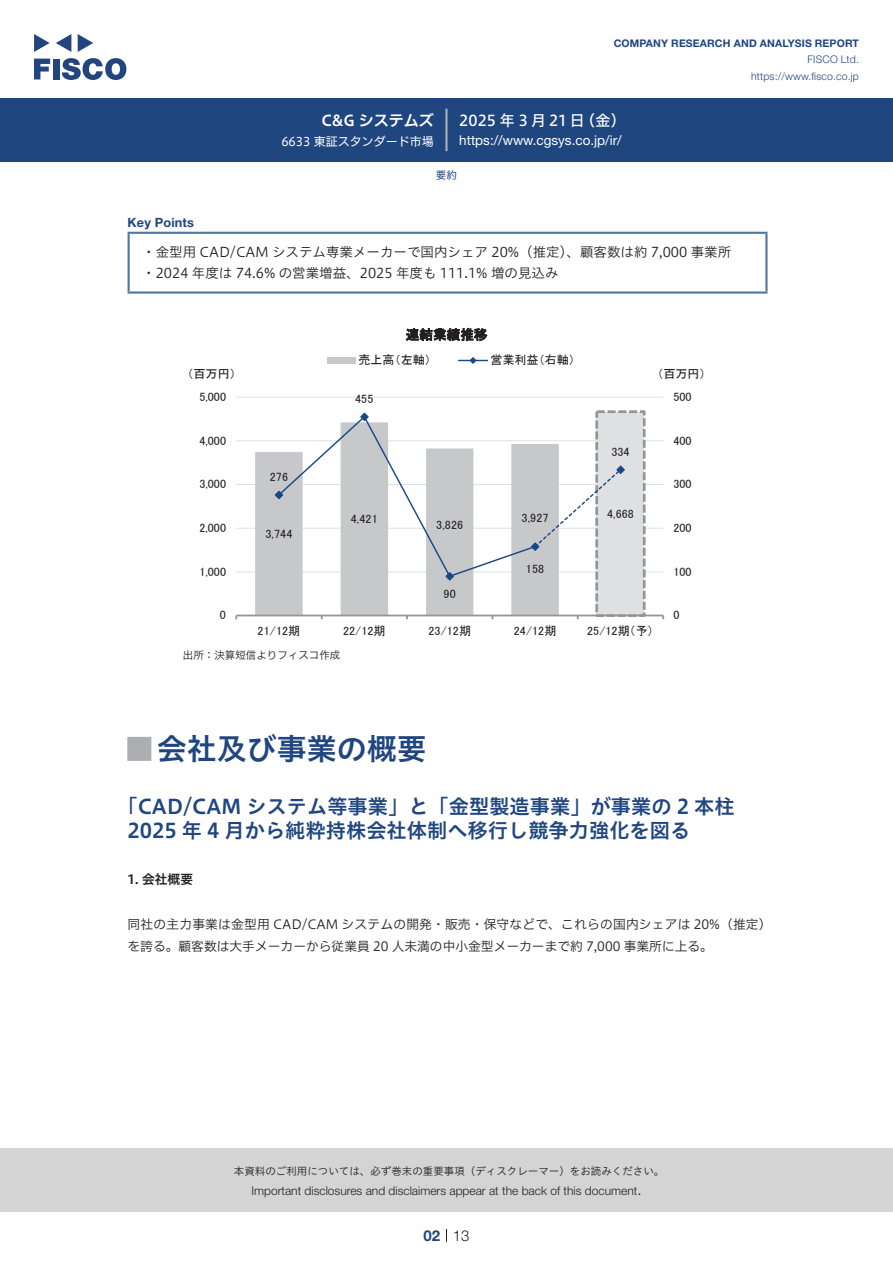
<style>
.page{position:relative;width:893px;height:1263px;background:#fff}
.page>*{position:absolute;margin:0;border:0;box-sizing:border-box;transform-origin:0 0}
.t1{font:30px "Hiragino UD Sans Std N W6";color:#204680}
.t2{font:24px "Hiragino UD Sans Std N W6";color:#acaeb1}
.t3{font:20.25px/24px "Hiragino UD Sans Std W6";color:#204680}
.t4{font:15px "Hiragino UD Sans F Std N W5";letter-spacing:.175em;color:#fff}
.t5{font:15px "Hiragino UD Sans F Std N W6";color:#fff}
.t6{font:300 15px "Helvetica Neue LT Std";color:#231f20}
.t7{font:700 15px "Helvetica Neue LT Std";color:#204680}
.t8{font:13.5px/20.7px "Hiragino UD Sans Std W3";color:#231f20}
.t9{font:13.5px "Helvetica Neue LT Std";color:#fff}
.t10{font:13.5px "MS P Gothic";letter-spacing:.015em;color:#231f20}
.t11{font:12.75px/22.5px "Hiragino UD Sans F Std N W3";color:#231f20}
.t12{font:700 12.75px "Helvetica Neue LT Std";letter-spacing:.015em;color:#204680}
.t13{font:12.75px "Hiragino UD Sans F Std N W6";color:#231f20}
.t14{font:12px "MS P Gothic";letter-spacing:.005em;color:#231f20}
.t15{font:300 12px "Helvetica Neue LT Std";color:#231f20}
.t16{font:12px "Hiragino UD Sans F Std N W4";color:#fff}
.t17{font:10.5px "Hiragino UD Sans Std W3";color:#231f20}
.t18{font:700 10.5px "Helvetica Neue LT Std";letter-spacing:.015em;color:#204680}
.t19{font:300 10.5px/16.5px "Helvetica Neue LT Std";letter-spacing:.015em;color:#204680;text-align:right}
.t20{font:10.5px "Hiragino UD Sans F Std N W3";color:#231f20}
.t21{font:10.5px "Hiragino UD Sans F Std N W4";color:#204680}
</style>
<div class="page">
<div style="left:0;top:1148px;width:893px;height:64px;background:#d4d4d5"></div>
<svg style="left:34px;top:59px;width:16px;height:20px"></svg>
<div style="left:53px;top:59px;width:6px;height:20px;background:#224580"></div>
<svg style="left:62px;top:58px;width:64px;height:22px"></svg>
<svg style="left:34px;top:34px;width:16px;height:18px"></svg>
<svg style="left:78px;top:34px;width:15px;height:18px"></svg>
<svg style="left:56px;top:34px;width:15px;height:18px"></svg>
<div style="left:0;top:98px;width:893px;height:64px;background:#204680"></div>
<hr style="left:445px;top:109px;width:3px;height:42px;background:#acaeb1">
<svg style="left:446px;top:1229px;width:1px;height:13px"></svg>
<hr style="left:128px;top:234px;width:2px;height:57px;background:#5077a0">
<hr style="left:128px;top:232px;width:639px;height:2px;background:#5077a0">
<hr style="left:765px;top:234px;width:2px;height:57px;background:#5077a0">
<hr style="left:128px;top:291px;width:639px;height:3px;background:#5077a0">
<hr style="left:236px;top:572px;width:427px;height:1px;background:#dfe0e2">
<hr style="left:236px;top:528px;width:427px;height:1px;background:#dfe0e2">
<hr style="left:236px;top:484px;width:427px;height:1px;background:#dfe0e2">
<hr style="left:236px;top:440px;width:427px;height:1px;background:#dfe0e2">
<hr style="left:236px;top:397px;width:427px;height:1px;background:#dfe0e2">
<div style="left:597px;top:412px;width:47px;height:204px;background:#dfe0e2"></div>
<div style="left:595px;top:410px;width:51px;height:207px;border:3px dashed #939598"></div>
<svg style="left:255px;top:452px;width:304px;height:163px;fill:#c7c8ca"></svg>
<hr style="left:236px;top:615px;width:427px;height:1px;background:#939598">
<svg style="left:274px;top:412px;width:351px;height:169px"></svg>
<div style="left:327px;top:357px;width:29px;height:7px;background:#c7c8ca"></div>
<svg style="left:459px;top:357px;width:28px;height:7px"></svg>
<p class="t5" style="left:322px;top:109px;width:114px">C&amp;G システムズ</p>
<p class="t16" style="left:281px;top:132px;width:154px">6633 東証スタンダード市場</p>
<p class="t18" style="left:614px;top:37px;width:247px">COMPANY RESEARCH AND ANALYSIS REPORT</p>
<p class="t19" style="left:751px;top:51px;width:109px">FISCO Ltd. https://www.fisco.co j p.</p>
<p class="t4" style="left:580px;top:109px;width:47px">（金(</p>
<p class="t4" style="left:459px;top:109px;width:127px">2025年3月21日</p>
<p class="t9" style="left:459px;top:132px;width:164px">https://www.cgsys. c o j p. /i r/</p>
<p class="t21" style="left:436px;top:167px;width:22px">要約</p>
<p class="t12" style="left:128px;top:215px;width:68px">Key Points</p>
<p class="t8" style="left:142px;top:241px;width:590px">・金型用 CAD/CAM システム専業メーカーで国内シェア 20%（推定）、顧客数は約 7,000 事業所・2024 年度は 74.6% の営業増益、2025 年度も 111.1% 増の見込み</p>
<p class="t10" style="left:406px;top:328px;width:83px">連結業績推移</p>
<p class="t14" style="left:358px;top:354px;width:74px">売上高（左軸）</p>
<p class="t14" style="left:490px;top:354px;width:86px">営業利益（右軸(</p>
<p class="t14" style="left:187px;top:367px;width:50px">（百万円）</p>
<p class="t14" style="left:657px;top:367px;width:50px">（百万円(</p>
<p class="t14" style="left:199px;top:391px;width:28px">5,000</p>
<p class="t14" style="left:355px;top:392px;width:20px">455</p>
<p class="t14" style="left:673px;top:391px;width:20px">500</p>
<p class="t14" style="left:199px;top:434px;width:28px">4,000</p>
<p class="t14" style="left:611px;top:445px;width:20px">334</p>
<p class="t14" style="left:673px;top:434px;width:20px">400</p>
<p class="t14" style="left:199px;top:478px;width:28px">3,000</p>
<p class="t14" style="left:270px;top:471px;width:20px">276</p>
<p class="t14" style="left:673px;top:478px;width:20px">300</p>
<p class="t14" style="left:199px;top:522px;width:28px">2,000</p>
<p class="t14" style="left:265px;top:528px;width:28px">3,744</p>
<p class="t14" style="left:351px;top:513px;width:28px">4,421</p>
<p class="t14" style="left:436px;top:518px;width:28px">3,826</p>
<p class="t14" style="left:522px;top:512px;width:28px">3,927</p>
<p class="t14" style="left:607px;top:508px;width:28px">4,668</p>
<p class="t14" style="left:673px;top:522px;width:20px">200</p>
<p class="t14" style="left:199px;top:565px;width:28px">1,000</p>
<p class="t14" style="left:526px;top:563px;width:20px">158</p>
<p class="t14" style="left:673px;top:565px;width:20px">100</p>
<p class="t14" style="left:444px;top:588px;width:14px">90</p>
<p class="t14" style="left:220px;top:609px;width:8px">0</p>
<p class="t14" style="left:673px;top:609px;width:8px">0</p>
<p class="t14" style="left:258px;top:624px;width:44px">21/12期</p>
<p class="t14" style="left:343px;top:624px;width:44px">22/12期</p>
<p class="t14" style="left:428px;top:624px;width:44px">23/12期</p>
<p class="t14" style="left:514px;top:624px;width:44px">24/12期</p>
<p class="t14" style="left:587px;top:624px;width:68px">25/12期予（ (</p>
<p class="t20" style="left:183px;top:647px;width:159px">出所：決算短信よりフィスコ作成</p>
<h1 class="t1" style="left:157px;top:726px;width:272px">会社及び事業の概要</h1>
<h2 class="t2" style="left:128px;top:730px;width:25px">█</h2>
<h3 class="t3" style="left:128px;top:793px;width:608px;text-indent:-10px">「CAD/CAM システム等事業」と「金型製造事業」が事業の 2 本柱<br>2025 年 4 月から純粋持株会社体制へ移行し競争力強化を図る</h3>
<p class="t13" style="left:128px;top:869px;width:67px">1. 会社概要</p>
<p class="t11" style="left:128px;top:912px;width:646px">同社の主力事業は金型用 CAD/CAM システムの開発・販売・保守などで、これらの国内シェアは 20%（推定(を誇る。顧客数は大手メーカーから従業員 20 人未満の中小金型メーカーまで約 7,000 事業所に上る。</p>
<p class="t17" style="left:234px;top:1163px;width:432px">本資料のご利用については、必ず巻末の重要事項（ディスクレーマー）をお読みください。</p>
<p class="t6" style="left:637px;top:1180px;width:6px">.</p>
<p class="t15" style="left:251px;top:1183px;width:387px">Important disclosures and disclaimers appear at the back of this document</p>
<p class="t7" style="left:423px;top:1226px;width:18px">02</p>
<p class="t6" style="left:453px;top:1226px;width:18px">13</p>
</div>
